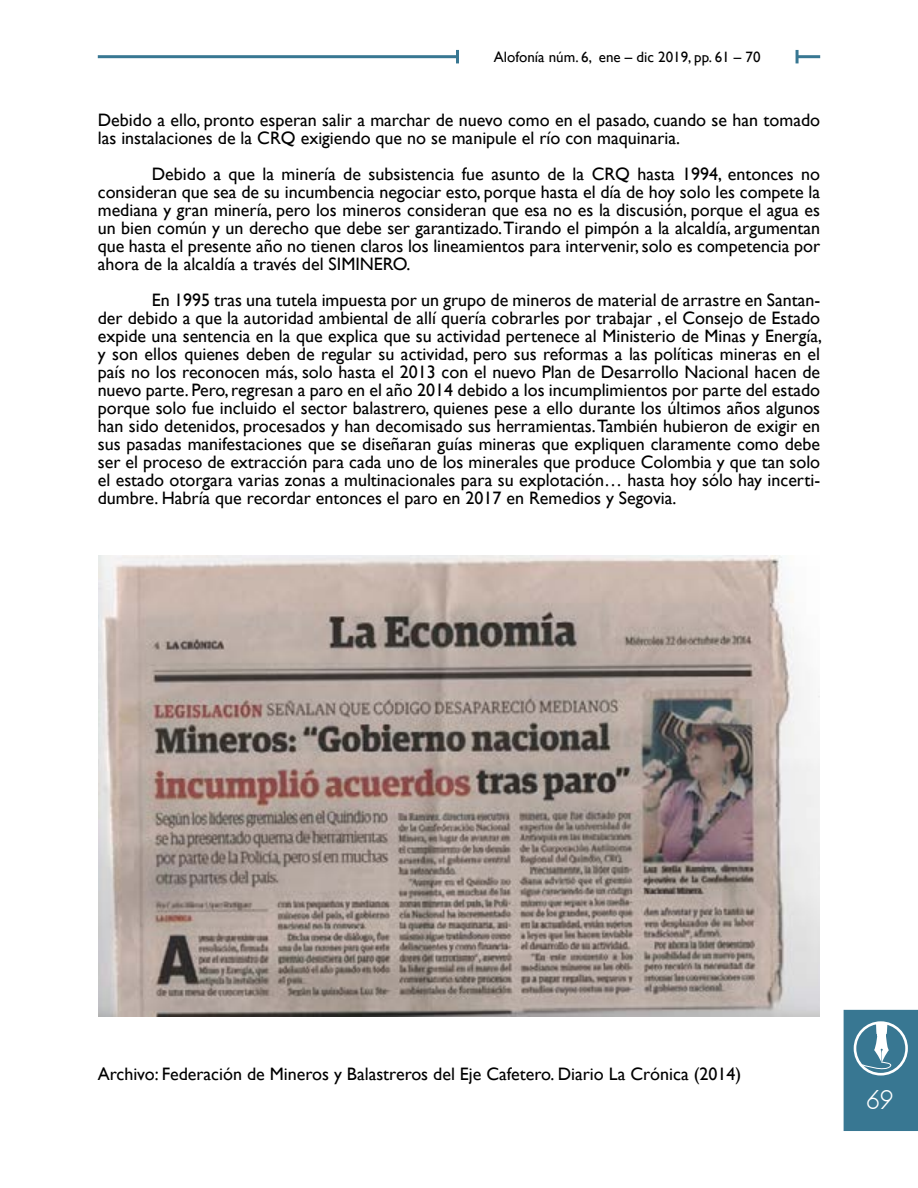
<style>
.page{position:relative;width:918px;height:1188px;background:#fff}
.page>*{position:absolute;margin:0;border:0;box-sizing:border-box;transform-origin:0 0}
.t1{font:36px "Gasalt";color:#fff}
.t2{font:18px/18px "Gill Sans";color:#000;text-align:justify}
.t3{font:15px "Gill Sans";color:#000}
</style>
<div class="page">
<hr style="left:98px;top:55px;width:359px;height:3px;background:#387792">
<svg style="left:456px;top:50px;width:3px;height:13px"></svg>
<hr style="left:797px;top:55px;width:23px;height:3px;background:#387792">
<svg style="left:796px;top:50px;width:3px;height:13px"></svg>
<div style="left:844px;top:1010px;width:74px;height:121px;background:#387792"></div>
<svg style="left:854px;top:1021px;width:54px;height:55px"></svg>
<img style="left:99px;top:555px;width:720px;height:461px">
<p class="t3" style="left:494px;top:48px;width:268px">Alofonía núm. 6, ene – dic 2019, pp. 61 – 70</p>
<p class="t2" style="left:98px;top:111px;width:724px">Debido a ello, pronto esperan salir a marchar de nuevo como en el pasado, cuando se han tomado las instalaciones de la CRQ exigiendo que no se manipule el río con maquinaria.</p>
<p class="t2" style="left:98px;top:165px;width:724px;text-indent:54px">Debido a que la minería de subsistencia fue asunto de la CRQ hasta 1994, entonces no consideran que sea de su incumbencia negociar esto, porque hasta el día de hoy solo les compete la mediana y gran minería, pero los mineros consideran que esa no es la discusión, porque el agua es un bien común y un derecho que debe ser garantizado. Tirando el pimpón a la alcaldía, argumentan que hasta el presente año no tienen claros los lineamientos para intervenir, solo es competencia por ahora de la alcaldía a través del SIMINERO.</p>
<p class="t2" style="left:98px;top:291px;width:726px;text-indent:54px">En 1995 tras una tutela impuesta por un grupo de mineros de material de arrastre en Santan&shy;der debido a que la autoridad ambiental de allí quería cobrarles por trabajar , el Consejo de Estado expide una sentencia en la que explica que su actividad pertenece al Ministerio de Minas y Energía, y son ellos quienes deben de regular su actividad, pero sus reformas a las políticas mineras en el país no los reconocen más, solo hasta el 2013 con el nuevo Plan de Desarrollo Nacional hacen de nuevo parte. Pero, regresan a paro en el año 2014 debido a los incumplimientos por parte del estado porque solo fue incluido el sector balastrero, quienes pese a ello durante los últimos años algunos han sido detenidos, procesados y han decomisado sus herramientas. También hubieron de exigir en sus pasadas manifestaciones que se diseñaran guías mineras que expliquen claramente como debe ser el proceso de extracción para cada uno de los minerales que produce Colombia y que tan solo el estado otorgara varias zonas a multinacionales para su explotación… hasta hoy sólo hay incerti&shy;dumbre. Habría que recordar entonces el paro en 2017 en Remedios y Segovia.</p>
<p class="t2" style="left:98px;top:1065px;width:645px">Archivo: Federación de Mineros y Balastreros del Eje Cafetero. Diario La Crónica (2014)</p>
<h1 class="t1" style="left:867px;top:1083px;width:29px">69</h1>
</div>
